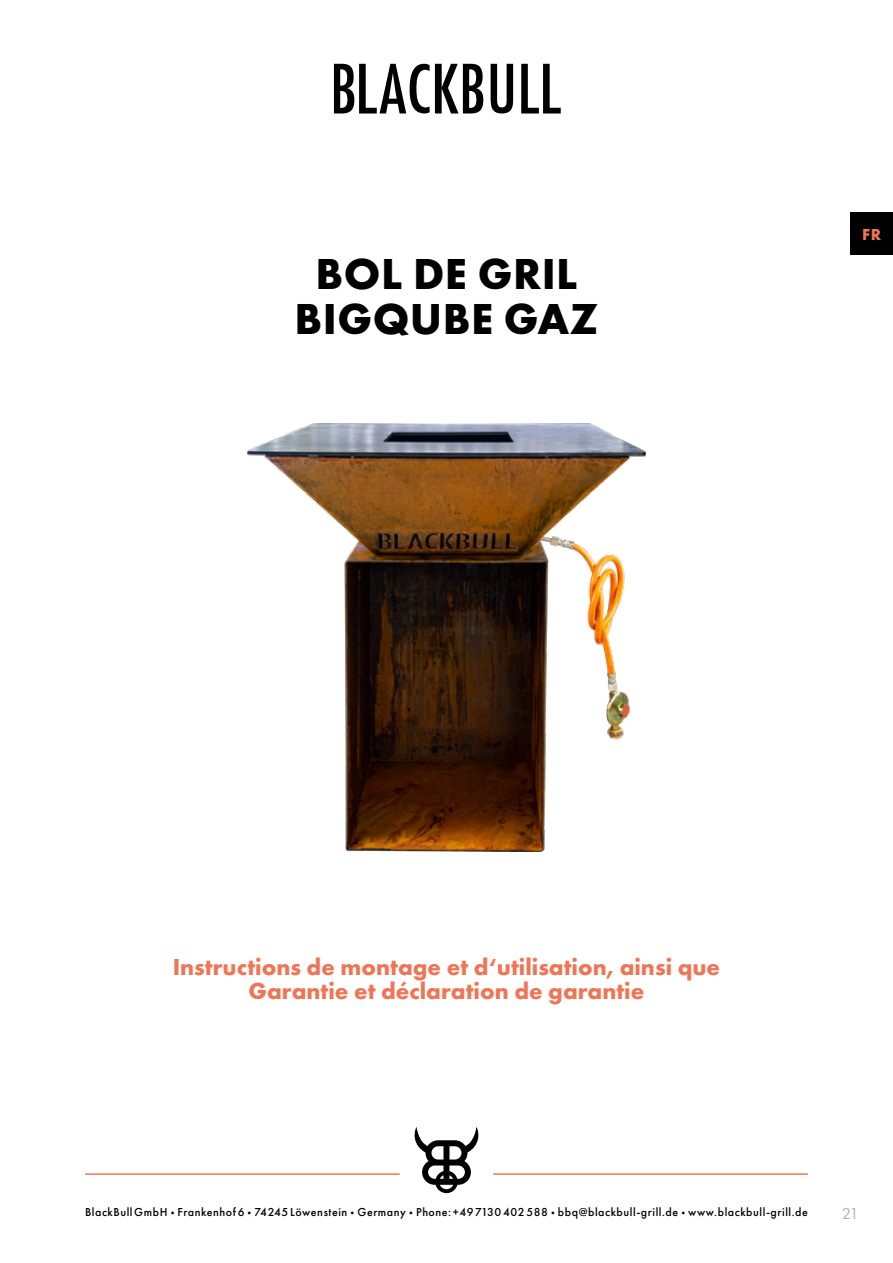
<style>
.page{position:relative;width:893px;height:1263px;background:#fff}
.page>*{position:absolute;margin:0;border:0;box-sizing:border-box;transform-origin:0 0}
.t1{font:700 45px/45px "Futura PT";letter-spacing:.01em;color:#000;text-align:center}
.t2{font:700 24px/24px "Futura PT";color:#ee7656;text-align:center}
.t3{font:16.5px "Futura PT";color:#b3b2b2}
.t4{font:700 16.5px "Futura PT";color:#ee7656}
.t5{font:500 12px "Futura PT";letter-spacing:.045em;color:#000}
.s1{font-family:"Acumin Pro";font-weight:400}
</style>
<div class="page">
<svg style="left:334px;top:64px;width:149px;height:49px"></svg>
<svg style="left:491px;top:64px;width:22px;height:49px"></svg>
<svg style="left:521px;top:64px;width:40px;height:49px"></svg>
<svg style="left:415px;top:1127px;width:63px;height:66px"></svg>
<hr style="left:493px;top:1173px;width:315px;height:2px;background:#ee7656">
<hr style="left:85px;top:1173px;width:315px;height:2px;background:#ee7656">
<div style="left:850px;top:213px;width:43px;height:42px;background:#000"></div>
<img style="left:247px;top:423px;width:399px;height:428px">
<h1 class="t1" style="left:295px;top:251px;width:305px">BOL DE GRIL<br>BIGQUBE GAZ</h1>
<h3 class="t4" style="left:862px;top:224px;width:21px">FR</h3>
<h2 class="t2" style="left:173px;top:954px;width:549px">Instructions de montage et d‘utilisation, ainsi que<br>Garantie et déclaration de garantie</h2>
<p class="t5" style="left:85px;top:1205px;width:724px">BlackBull GmbH <span class="s1">•</span> Frankenhof 6 <span class="s1">•</span> 74245 Löwenstein <span class="s1">•</span> Germany <span class="s1">•</span> Phone: +49 7130 402 588 <span class="s1">•</span> bbq@blackbull-grill.de <span class="s1">•</span> www.blackbull-grill.de</p>
<h3 class="t3" style="left:842px;top:1204px;width:19px">21</h3>
</div>
